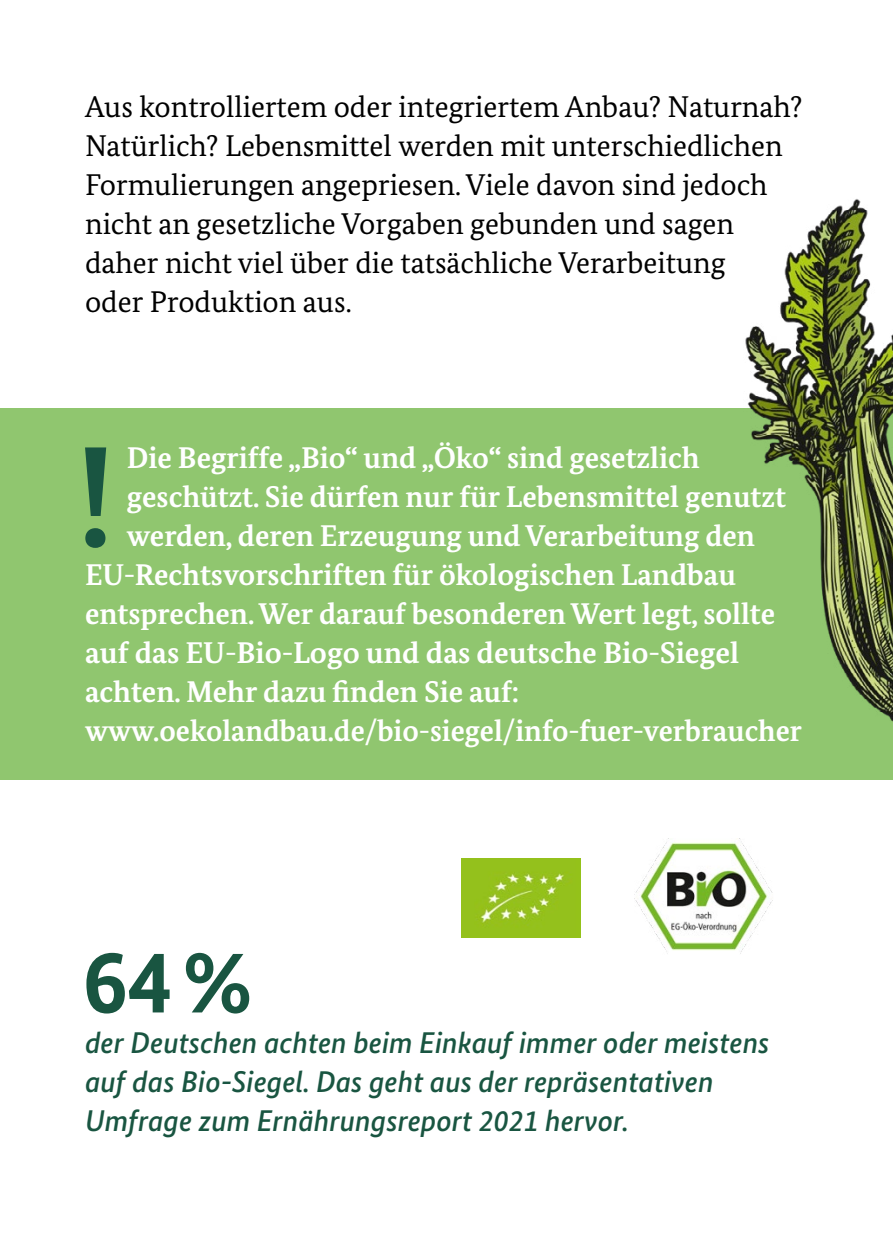
<style>
.page{position:relative;width:893px;height:1259px;background:#fff}
.page>*{position:absolute;margin:0;border:0;box-sizing:border-box;transform-origin:0 0}
.TEXT_TIPP_Text{font:700 143.1px "Bundes Serif";color:#195541}
.Zahl_Kapitel_Kopie{font:700 90px "Bundes Sans";color:#195541}
.TEXT_TIPP_Text-2{font:700 30px "Bundes Serif";color:#fff}
.TEXT_Fließtext{font:30px/39px "Bundes Serif";color:#000}
.Zahl_Kapitel_Kopie-2{font:italic 500 30px/39px "Bundes Sans";color:#195541}
</style>
<div class="page">
<div style="left:0;top:408px;width:893px;height:372px;background:#90c66f"></div>
<img style="left:745px;top:199px;width:148px;height:523px">
<img style="left:634px;top:838px;width:139px;height:116px">
<img style="left:461px;top:858px;width:119px;height:79px">
<p class="TEXT_Fließtext" style="left:85px;top:87px;width:719px">Aus kontrolliertem oder integriertem Anbau? Naturnah?<br>Natürlich? Lebensmittel werden mit unterschiedlichen Formulierungen angepriesen. Viele davon sind jedoch nicht an gesetzliche Vorgaben gebunden und sagen daher nicht viel über die tatsächliche Verarbeitung<br>oder Produktion aus.</p>
<p class="TEXT_TIPP_Text" style="left:77px;top:410px;width:40px">!</p>
<p class="TEXT_TIPP_Text-2" style="left:127px;top:439px;width:574px">Die Begriffe „Bio“ und „Öko“ sind gesetzlich</p>
<p class="TEXT_TIPP_Text-2" style="left:127px;top:478px;width:661px">geschützt. Sie dürfen nur für Lebensmittel genutzt</p>
<p class="TEXT_TIPP_Text-2" style="left:127px;top:517px;width:630px">werden, deren Erzeugung und Verarbeitung den</p>
<p class="TEXT_TIPP_Text-2" style="left:85px;top:556px;width:652px">EU-Rechtsvorschriften für ökologischen Landbau</p>
<p class="TEXT_TIPP_Text-2" style="left:85px;top:595px;width:692px">entsprechen. Wer darauf besonderen Wert legt, sollte</p>
<p class="TEXT_TIPP_Text-2" style="left:85px;top:634px;width:656px">auf das EU-Bio-Logo und das deutsche Bio-Siegel</p>
<p class="TEXT_TIPP_Text-2" style="left:85px;top:673px;width:436px">achten. Mehr dazu finden Sie auf:</p>
<p class="TEXT_TIPP_Text-2" style="left:85px;top:712px;width:718px">www.oekolandbau.de/bio-siegel/info-fuer-verbraucher</p>
<p class="Zahl_Kapitel_Kopie" style="left:83px;top:926px;width:171px">64%</p>
<p class="Zahl_Kapitel_Kopie-2" style="left:85px;top:1023px;width:686px">der Deutschen achten beim Einkauf immer oder meistens auf das Bio-Siegel. Das geht aus der repräsentativen<br>Umfrage zum Ernährungsreport 2021 hervor.</p>
</div>
